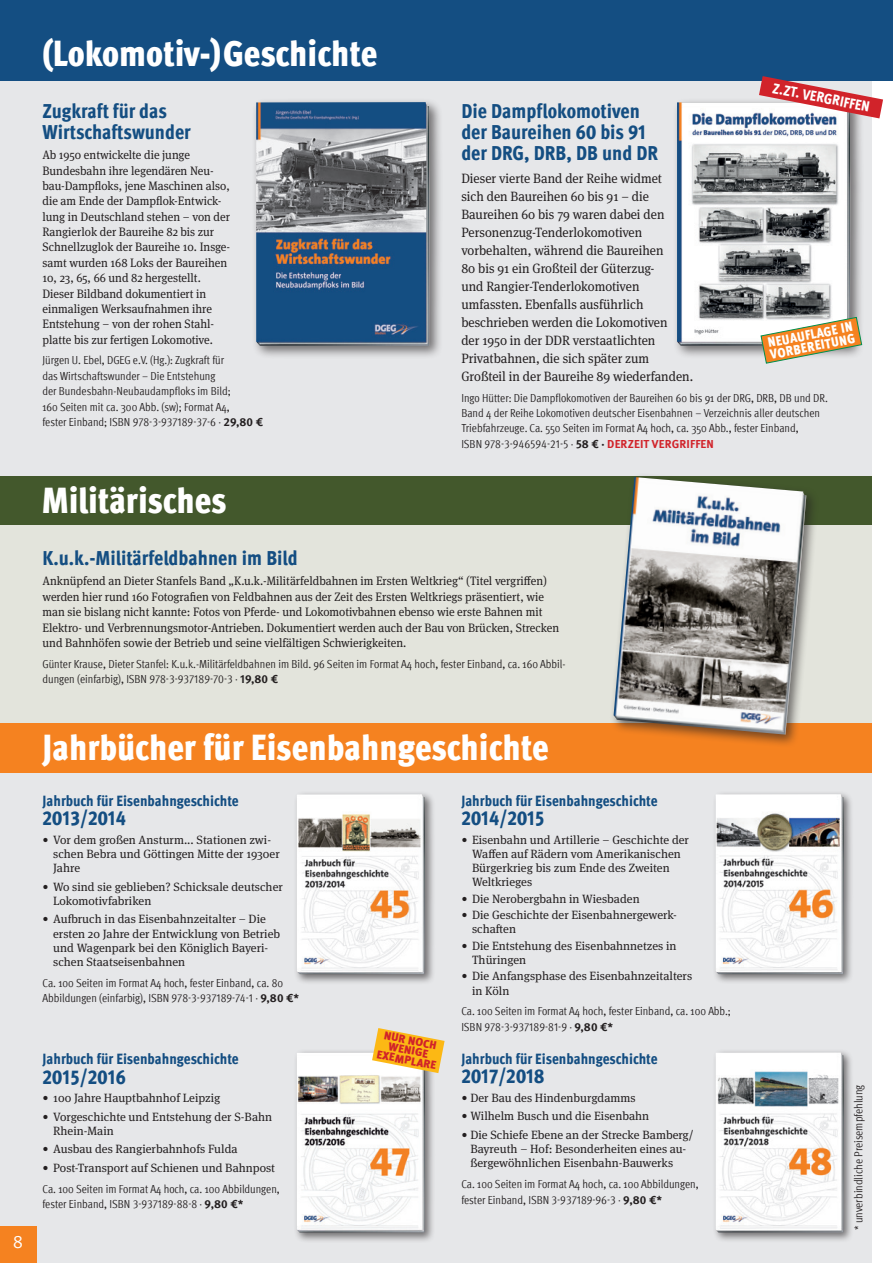
<style>
.page{position:relative;width:893px;height:1263px;background:#fff}
.page>*{position:absolute;margin:0;border:0;box-sizing:border-box;transform-origin:0 0}
.Sparte{font:900 condensed 36px "Meta Pro";color:#fff}
.VP_Buchtitel_Meta{font:800 condensed 20.25px/21px "Meta Pro";color:#144e82}
.t1{font:18px "Meta Pro";color:#fff}
.VP_Buchtitel_Meta-2{font:800 condensed 15px "Meta Pro";color:#144e82}
.t2{font:800 condensed 14.55px "Meta Pro";color:#fff}
.VP_FT_Meta{font:13.5px/18px "Meta Serif Pro";color:#231f20;scale:.95 1}
.t3{font:900 condensed 13.5px/12px "Meta Pro";color:#fff}
.VP_FT_Meta-2{font:12.15px/15.3px "Meta Serif Pro";color:#231f20;scale:.95 1}
.VP_FT_Jahrbücher{font:12px/14.2px "Meta Serif Pro";color:#231f20}
.VP_Stats_Meta{font:condensed 11.7px/15.3px "Meta Pro";color:#231f20}
.t4{font:900 11.25px/10.1px "Meta Pro";color:#d1232a;text-align:center}
.s1{font-weight:700;font-stretch:normal}
.s2{font-weight:700;font-stretch:normal;color:#d1232a}
</style>
<div class="page">
<div style="left:0;top:36px;width:872px;height:453px;background:#e6e7e9"></div>
<div style="left:0;top:0;width:893px;height:81px;background:#144e82"></div>
<div style="left:251px;top:98px;width:192px;height:261px;background:#231f20;opacity:.6"></div>
<img style="left:256px;top:102px;width:174px;height:244px">
<div style="left:673px;top:98px;width:191px;height:261px;background:#231f20;opacity:.6"></div>
<img style="left:677px;top:102px;width:173px;height:244px">
<div style="left:0;top:735px;width:872px;height:528px;background:#e6e7e9"></div>
<div style="left:0;top:499px;width:872px;height:229px;background:#e3e4dc"></div>
<div style="left:0;top:723px;width:872px;height:50px;background:#f58220"></div>
<div style="left:293px;top:791px;width:142px;height:193px;background:#231f20;opacity:.6"></div>
<img style="left:297px;top:794px;width:128px;height:180px">
<div style="left:293px;top:1049px;width:142px;height:194px;background:#231f20;opacity:.6"></div>
<img style="left:297px;top:1052px;width:128px;height:180px">
<div style="left:712px;top:1049px;width:142px;height:194px;background:#231f20;opacity:.6"></div>
<img style="left:716px;top:1052px;width:128px;height:180px">
<div style="left:712px;top:791px;width:142px;height:193px;background:#231f20;opacity:.6"></div>
<img style="left:716px;top:794px;width:128px;height:180px">
<div style="left:0;top:1227px;width:36px;height:36px;background:#f58220"></div>
<div style="left:0;top:476px;width:872px;height:49px;background:#43582c"></div>
<div style="left:609px;top:473px;width:210px;height:275px;background:#231f20;opacity:.6"></div>
<img style="left:614px;top:477px;width:192px;height:258px">
<svg style="left:760px;top:310px;width:102px;height:54px"></svg>
<svg style="left:759px;top:76px;width:124px;height:42px"></svg>
<svg style="left:372px;top:1028px;width:73px;height:45px"></svg>
<p class="t1" style="left:13px;top:1228px;width:12px">8</p>
<p class="Sparte" style="left:43px;top:25px;width:336px">(Lokomotiv-)Geschichte</p>
<p class="VP_Buchtitel_Meta" style="left:43px;top:99px;width:150px">Zugkraft für das<br>Wirtschaftswunder</p>
<p class="VP_FT_Meta-2" style="left:43px;top:147px;width:199px">Ab 1950 entwickelte die junge Bundesbahn ihre legendären Neu&shy;bau-Dampfloks, jene Maschinen also, die am Ende der Dampflok-Entwick&shy;lung in Deutschland stehen – von der Rangierlok der Baureihe 82 bis zur Schnellzuglok der Baureihe 10. Insge&shy;samt wurden 168 Loks der Baureihen 10, 23, 65, 66 und 82 hergestellt.<br>Dieser Bildband dokumentiert in einmaligen Werksaufnahmen ihre Entstehung – von der rohen Stahl&shy;platte bis zur fertigen Lokomotive.</p>
<p class="VP_Stats_Meta" style="left:43px;top:352px;width:222px">Jürgen U. Ebel, DGEG e.V. (Hg.): Zugkraft für<br>das Wirtschaftswunder – Die Entstehung<br>der Bundesbahn-Neubaudampfloks im Bild;<br>160 Seiten mit ca. 300 Abb. (sw); Format A4,<br>fester Einband; ISBN 978-3-937189-37-6 · <span class="s1">29,80 €</span></p>
<p class="t2" style="left:775px;top:77px;width:100px;rotate:11deg">Z.ZT. VERGRIFFEN</p>
<p class="VP_Buchtitel_Meta" style="left:461px;top:99px;width:198px">Die Dampflokomotiven der Baureihen 60 bis 91 der DRG, DRB, DB und DR</p>
<p class="VP_FT_Meta" style="left:461px;top:168px;width:246px">Dieser vierte Band der Reihe widmet<br>sich den Baureihen 60 bis 91 – die Baureihen 60 bis 79 waren dabei den Personenzug-Tenderlokomotiven vorbehalten, während die Baureihen<br>80 bis 91 ein Großteil der Güterzug-<br>und Rangier-Tenderlokomotiven umfassten. Ebenfalls ausführlich beschrieben werden die Lokomotiven<br>der 1950 in der DDR verstaatlichten Privatbahnen, die sich später zum Großteil in der Baureihe 89 wiederfanden.</p>
<p class="VP_Stats_Meta" style="left:461px;top:389px;width:368px">Ingo Hütter: Die Dampflokomotiven der Baureihen 60 bis 91 der DRG, DRB, DB und DR.<br>Band 4 der Reihe Lokomotiven deutscher Eisenbahnen – Verzeichnis aller deutschen Triebfahrzeuge. Ca. 550 Seiten im Format A4 hoch, ca. 350 Abb., fester Einband,<br>ISBN 978-3-946594-21-5 · <span class="s1">58 € ·</span> <span class="s2">DERZEIT VERGRIFFEN</span></p>
<p class="t3" style="left:767px;top:336px;width:88px;rotate:-11deg">NEUAUFLAGE IN<br>VORBEREITUNG</p>
<p class="Sparte" style="left:42px;top:472px;width:187px">Militärisches</p>
<p class="VP_Buchtitel_Meta" style="left:43px;top:546px;width:257px">K.u.k.-Militärfeldbahnen im Bild</p>
<p class="VP_FT_Meta-2" style="left:43px;top:573px;width:545px">Anknüpfend an Dieter Stanfels Band „K.u.k.-Militärfeldbahnen im Ersten Weltkrieg“ (Titel vergriffen) werden hier rund 160 Fotografien von Feldbahnen aus der Zeit des Ersten Weltkriegs präsentiert, wie man sie bislang nicht kannte: Fotos von Pferde- und Lokomotivbahnen ebenso wie erste Bahnen mit Elektro- und Verbrennungsmotor-Antrieben. Dokumentiert werden auch der Bau von Brücken, Strecken und Bahnhöfen sowie der Betrieb und seine vielfältigen Schwierigkeiten.</p>
<p class="VP_Stats_Meta" style="left:43px;top:655px;width:524px">Günter Krause, Dieter Stanfel: K.u.k.-Militärfeldbahnen im Bild. 96 Seiten im Format A4 hoch, fester Einband, ca. 160 Abbil&shy;dungen (einfarbig), ISBN 978-3-937189-70-3 · <span class="s1">19,80 €</span></p>
<p class="Sparte" style="left:43px;top:719px;width:508px">Jahrbücher für Eisenbahngeschichte</p>
<p class="VP_Buchtitel_Meta-2" style="left:43px;top:789px;width:198px">Jahrbuch für Eisenbahngeschichte</p>
<p class="VP_Buchtitel_Meta" style="left:43px;top:807px;width:85px">2013/2014</p>
<p class="VP_FT_Jahrbücher" style="left:53px;top:832px;width:228px;text-indent:-11px">• Vor dem großen Ansturm... Stationen zwi&shy;schen Bebra und Göttingen Mitte der 1930er<br>Jahre</p>
<p class="VP_FT_Jahrbücher" style="left:53px;top:879px;width:231px;text-indent:-11px">• Wo sind sie geblieben? Schicksale deutscher<br>Lokomotivfabriken</p>
<p class="VP_FT_Jahrbücher" style="left:53px;top:911px;width:229px;text-indent:-11px">• Aufbruch in das Eisenbahnzeitalter – Die ersten 20 Jahre der Entwicklung von Betrieb und Wagenpark bei den Königlich Bayeri&shy;schen Staatseisenbahnen</p>
<p class="VP_Stats_Meta" style="left:43px;top:974px;width:258px">Ca. 100 Seiten im Format A4 hoch, fester Einband, ca. 80<br>Abbildungen (einfarbig), ISBN 978-3-937189-74-1 · <span class="s1">9,80 €*</span></p>
<p class="VP_Buchtitel_Meta-2" style="left:461px;top:789px;width:198px">Jahrbuch für Eisenbahngeschichte</p>
<p class="VP_Buchtitel_Meta" style="left:461px;top:807px;width:85px">2014/2015</p>
<p class="VP_FT_Jahrbücher" style="left:472px;top:832px;width:218px;text-indent:-11px">• Eisenbahn und Artillerie – Geschichte der<br>Waffen auf Rädern vom Amerikanischen<br>Bürgerkrieg bis zum Ende des Zweiten<br>Weltkrieges</p>
<p class="VP_FT_Jahrbücher" style="left:461px;top:891px;width:180px">• Die Nerobergbahn in Wiesbaden</p>
<p class="VP_FT_Jahrbücher" style="left:472px;top:907px;width:206px;text-indent:-11px">• Die Geschichte der Eisenbahnergewerk&shy;schaften</p>
<p class="VP_FT_Jahrbücher" style="left:472px;top:938px;width:206px;text-indent:-11px">• Die Entstehung des Eisenbahnnetzes in<br>Thüringen</p>
<p class="VP_FT_Jahrbücher" style="left:472px;top:968px;width:222px;text-indent:-11px">• Die Anfangsphase des Eisenbahnzeitalters in Köln</p>
<p class="VP_Stats_Meta" style="left:461px;top:1003px;width:271px">Ca. 100 Seiten im Format A4 hoch, fester Einband, ca. 100 Abb.;<br>ISBN 978-3-937189-81-9 · <span class="s1">9,80 €*</span></p>
<p class="t4" style="left:382px;top:1029px;width:62px;rotate:11deg">NUR NOCH<br>WENIGE<br>EXEMPLARE</p>
<p class="VP_Buchtitel_Meta-2" style="left:461px;top:1047px;width:198px">Jahrbuch für Eisenbahngeschichte</p>
<p class="VP_Buchtitel_Meta" style="left:461px;top:1065px;width:84px">2017/2018</p>
<p class="VP_FT_Jahrbücher" style="left:461px;top:1090px;width:176px">• Der Bau des Hindenburgdamms</p>
<p class="VP_FT_Jahrbücher" style="left:461px;top:1108px;width:189px">• Wilhelm Busch und die Eisenbahn</p>
<p class="VP_FT_Jahrbücher" style="left:470px;top:1127px;width:225px;text-indent:-9px">• Die Schiefe Ebene an der Strecke Bamberg/<br>Bayreuth – Hof: Besonderheiten eines au&shy;ßergewöhnlichen Eisenbahn-Bauwerks</p>
<p class="VP_Stats_Meta" style="left:461px;top:1176px;width:239px">Ca. 100 Seiten im Format A4 hoch, ca. 100 Abbildungen, fester Einband, ISBN 3-937189-96-3 · <span class="s1">9,80 €*</span></p>
<p class="VP_Buchtitel_Meta-2" style="left:43px;top:1047px;width:198px">Jahrbuch für Eisenbahngeschichte</p>
<p class="VP_Buchtitel_Meta" style="left:43px;top:1065px;width:85px">2015/2016</p>
<p class="VP_FT_Jahrbücher" style="left:43px;top:1090px;width:179px">• 100 Jahre Hauptbahnhof Leipzig</p>
<p class="VP_FT_Jahrbücher" style="left:53px;top:1109px;width:221px;text-indent:-11px">• Vorgeschichte und Entstehung der S-Bahn<br>Rhein-Main</p>
<p class="VP_FT_Jahrbücher" style="left:43px;top:1141px;width:197px">• Ausbau des Rangierbahnhofs Fulda</p>
<p class="VP_FT_Jahrbücher" style="left:43px;top:1160px;width:234px">• Post-Transport auf Schienen und Bahnpost</p>
<p class="VP_Stats_Meta" style="left:43px;top:1180px;width:239px">Ca. 100 Seiten im Format A4 hoch, ca. 100 Abbildungen, fester Einband, ISBN 3-937189-88-8 · <span class="s1">9,80 €*</span></p>
<p class="VP_Stats_Meta" style="left:850px;top:1230px;width:147px;rotate:-90deg">* unverbindliche Preisempfehlung</p>
</div>
